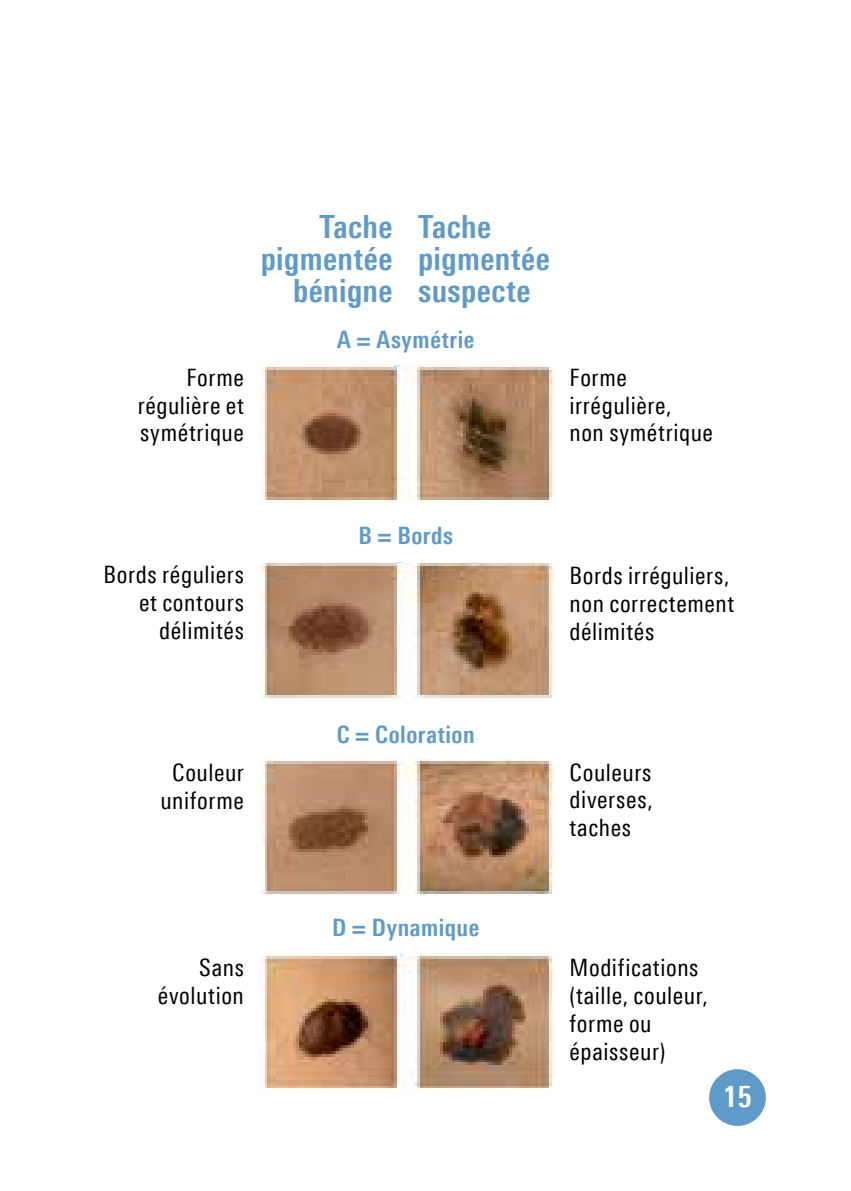
<style>
.page{position:relative;width:851px;height:1191px;background:#fff}
.page>*{position:absolute;margin:0;border:0;box-sizing:border-box;transform-origin:0 0}
.t1{font:700 32px/32px "Linotype Univers 620 Cn";letter-spacing:.015em;color:#609ac8;text-align:right}
.t2{font:700 30px "Linotype Univers 620 Cn";color:#fff}
.t3{font:24px/27.6px "Linotype Univers 420 Cn";letter-spacing:.025em;color:#000}
.t4{font:700 24px "Linotype Univers 620 Cn";letter-spacing:.025em;color:#609ac8}
</style>
<div class="page">
<div style="left:709px;top:1069px;width:56px;height:57px;background:#609ac8;border-radius:50%"></div>
<img style="left:258px;top:562px;width:297px;height:137px">
<img style="left:259px;top:366px;width:296px;height:137px">
<img style="left:258px;top:759px;width:297px;height:136px">
<img style="left:262px;top:954px;width:293px;height:137px">
<p class="t3" style="left:138px;top:363px;width:108px;text-align:justify;text-indent:49px">Forme régulière et symétrique</p>
<h1 class="t1" style="left:418px;top:210px;width:133px;text-align:left">Tache pigmentée suspecte</h1>
<h1 class="t1" style="left:261px;top:211px;width:133px">Tache pigmentée bénigne</h1>
<p class="t4" style="left:337px;top:325px;width:139px">A = Asymétrie</p>
<p class="t3" style="left:569px;top:363px;width:145px">Forme irrégulière,<br>non symétrique</p>
<p class="t3" style="left:103px;top:561px;width:142px;text-align:right">Bords réguliers et contours délimités</p>
<p class="t4" style="left:358px;top:521px;width:96px">B = Bords</p>
<p class="t3" style="left:569px;top:562px;width:166px">Bords irréguliers, non correctement délimités</p>
<p class="t3" style="left:160px;top:758px;width:85px;text-align:center">Couleur uniforme</p>
<p class="t3" style="left:158px;top:953px;width:88px;text-align:right">Sans évolution</p>
<p class="t4" style="left:336px;top:720px;width:139px">C = Coloration</p>
<p class="t4" style="left:332px;top:913px;width:149px">D = Dynamique</p>
<p class="t3" style="left:569px;top:758px;width:85px;text-align:justify">Couleurs diverses, taches</p>
<p class="t3" style="left:569px;top:954px;width:140px">Modifications (taille, couleur, forme ou épaisseur)</p>
<p class="t2" style="left:723px;top:1078px;width:30px">15</p>
</div>
